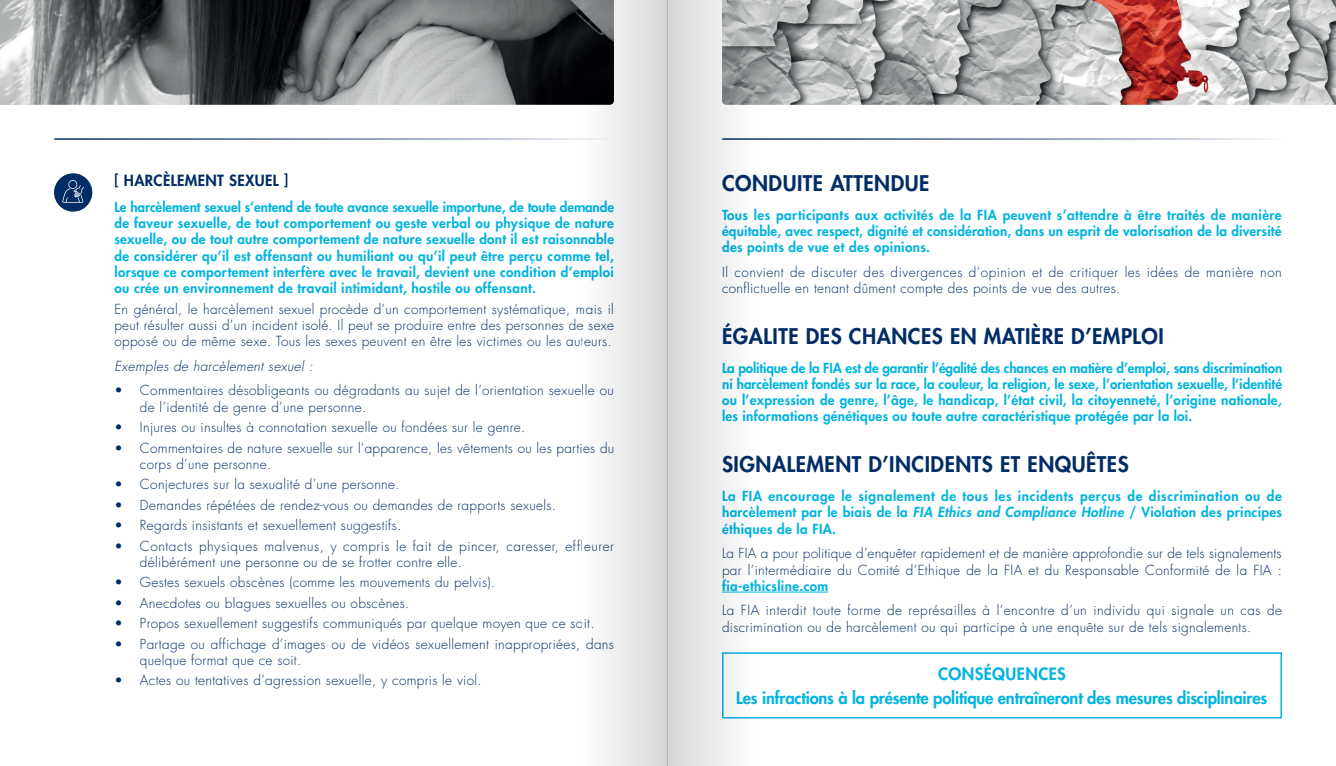
<style>
.page{position:relative;width:1336px;height:766px;background:#fff}
.page>*{position:absolute;margin:0;border:0;box-sizing:border-box;transform-origin:0 0}
.t1{font:800 21px "Futura Std";letter-spacing:.025em;color:#002d66}
.t2{font:800 16.5px/24px "Futura Std";letter-spacing:-.01em;color:#02b4e2;text-align:center}
.t3{font:800 15px "Futura Std";letter-spacing:.025em;color:#002d66}
.t4{font:300 13.5px/16.2px "Futura Std";letter-spacing:.025em;color:#002d66}
.t5{font:800 13.5px/16.2px "Futura Std";letter-spacing:.025em;color:#02b4e2;text-align:justify}
.t6{font:italic 300 13.5px "Futura Std";letter-spacing:.025em;color:#002d66}
.s1{font-style:italic}
</style>
<div class="page">
<div style="left:54px;top:173px;width:38px;height:38px;background:#002d66;border-radius:50%"></div>
<img style="left:0;top:0;width:583px;height:105px">
<img style="left:753px;top:0;width:582px;height:105px">
<hr style="left:722px;top:591px;width:106px;height:1px;background:#02b4e2">
<div style="left:722px;top:652px;width:559px;height:66px;border:2px solid #02b4e2"></div>
<svg style="left:62px;top:180px;width:22px;height:23px"></svg>
<svg style="left:668px;top:0;width:85px;height:765px"></svg>
<svg style="left:583px;top:0;width:85px;height:765px"></svg>
<p class="t3" style="left:114px;top:171px;width:175px">[ HARCÈLEMENT SEXUEL ]</p>
<h1 class="t1" style="left:722px;top:169px;width:209px">CONDUITE ATTENDUE</h1>
<p class="t5" style="left:722px;top:206px;width:561px">Tous les participants aux activités de la FIA peuvent s’attendre à être traités de manière équitable, avec respect, dignité et considération, dans un esprit de valorisation de la diversité des points de vue et des opinions.</p>
<p class="t4" style="left:722px;top:264px;width:561px">Il convient de discuter des divergences d’opinion et de critiquer les idées de manière non conflictuelle en tenant dûment compte des points de vue des autres.</p>
<h1 class="t1" style="left:722px;top:322px;width:443px">ÉGALITE DES CHANCES EN MATIÈRE D’EMPLOI</h1>
<p class="t5" style="left:722px;top:359px;width:561px">La politique de la FIA est de garantir l’égalité des chances en matière d’emploi, sans discrimination ni harcèlement fondés sur la race, la couleur, la religion, le sexe, l’orientation sexuelle, l’identité ou l’expression de genre, l’âge, le handicap, l’état civil, la citoyenneté, l’origine nationale, les informations génétiques ou toute autre caractéristique protégée par la loi.</p>
<h1 class="t1" style="left:722px;top:451px;width:408px">SIGNALEMENT D’INCIDENTS ET ENQUÊTES</h1>
<p class="t5" style="left:722px;top:488px;width:561px">La FIA encourage le signalement de tous les incidents perçus de discrimination ou de harcèlement par le biais de la <span class="s1">FIA Ethics and Compliance Hotline</span> / Violation des principes éthiques de la FIA.</p>
<p class="t4" style="left:722px;top:545px;width:561px">La FIA a pour politique d’enquêter rapidement et de manière approfondie sur de tels signalements par l’intermédiaire du Comité d’Ethique de la FIA et du Responsable Conformité de la FIA :</p>
<p class="t5" style="left:722px;top:577px;width:108px">fia-ethicsline.com</p>
<p class="t4" style="left:722px;top:602px;width:561px">La FIA interdit toute forme de représailles à l’encontre d’un individu qui signale un cas de discrimination ou de harcèlement ou qui participe à une enquête sur de tels signalements.</p>
<p class="t2" style="left:736px;top:662px;width:532px">CONSÉQUENCES<br>Les infractions à la présente politique entraîneront des mesures disciplinaires</p>
<p class="t5" style="left:114px;top:199px;width:501px">Le harcèlement sexuel s’entend de toute avance sexuelle importune, de toute demande de faveur sexuelle, de tout comportement ou geste verbal ou physique de nature sexuelle, ou de tout autre comportement de nature sexuelle dont il est raisonnable de considérer qu’il est offensant ou humiliant ou qu’il peut être perçu comme tel, lorsque ce comportement interfère avec le travail, devient une condition d’emploi ou crée un environnement de travail intimidant, hostile ou offensant.</p>
<p class="t4" style="left:114px;top:301px;width:501px;text-align:justify">En général, le harcèlement sexuel procède d’un comportement systématique, mais il peut résulter aussi d’un incident isolé. Il peut se produire entre des personnes de sexe opposé ou de même sexe. Tous les sexes peuvent en être les victimes ou les auteurs.</p>
<p class="t6" style="left:114px;top:357px;width:200px">Exemples de harcèlement sexuel :</p>
<p class="t4" style="left:140px;top:382px;width:475px;text-indent:-26px">• Commentaires désobligeants ou dégradants au sujet de l’orientation sexuelle ou de l’identité de genre d’une personne.</p>
<p class="t4" style="left:114px;top:419px;width:412px">• Injures ou insultes à connotation sexuelle ou fondées sur le genre.</p>
<p class="t4" style="left:140px;top:440px;width:475px;text-indent:-26px">• Commentaires de nature sexuelle sur l’apparence, les vêtements ou les parties du corps d’une personne.</p>
<p class="t4" style="left:114px;top:476px;width:287px">• Conjectures sur la sexualité d’une personne.</p>
<p class="t4" style="left:114px;top:497px;width:443px">• Demandes répétées de rendez-vous ou demandes de rapports sexuels.</p>
<p class="t4" style="left:114px;top:517px;width:288px">• Regards insistants et sexuellement suggestifs.</p>
<p class="t4" style="left:140px;top:538px;width:475px;text-indent:-26px">• Contacts physiques malvenus, y compris le fait de pincer, caresser, effleurer délibérément une personne ou de se frotter contre elle.</p>
<p class="t4" style="left:114px;top:574px;width:382px">• Gestes sexuels obscènes (comme les mouvements du pelvis).</p>
<p class="t4" style="left:114px;top:595px;width:296px">• Anecdotes ou blagues sexuelles ou obscènes.</p>
<p class="t4" style="left:114px;top:615px;width:481px">• Propos sexuellement suggestifs communiqués par quelque moyen que ce soit.</p>
<p class="t4" style="left:140px;top:636px;width:475px;text-indent:-26px">• Partage ou affichage d’images ou de vidéos sexuellement inappropriées, dans quelque format que ce soit.</p>
<p class="t4" style="left:114px;top:672px;width:369px">• Actes ou tentatives d’agression sexuelle, y compris le viol.</p>
</div>
